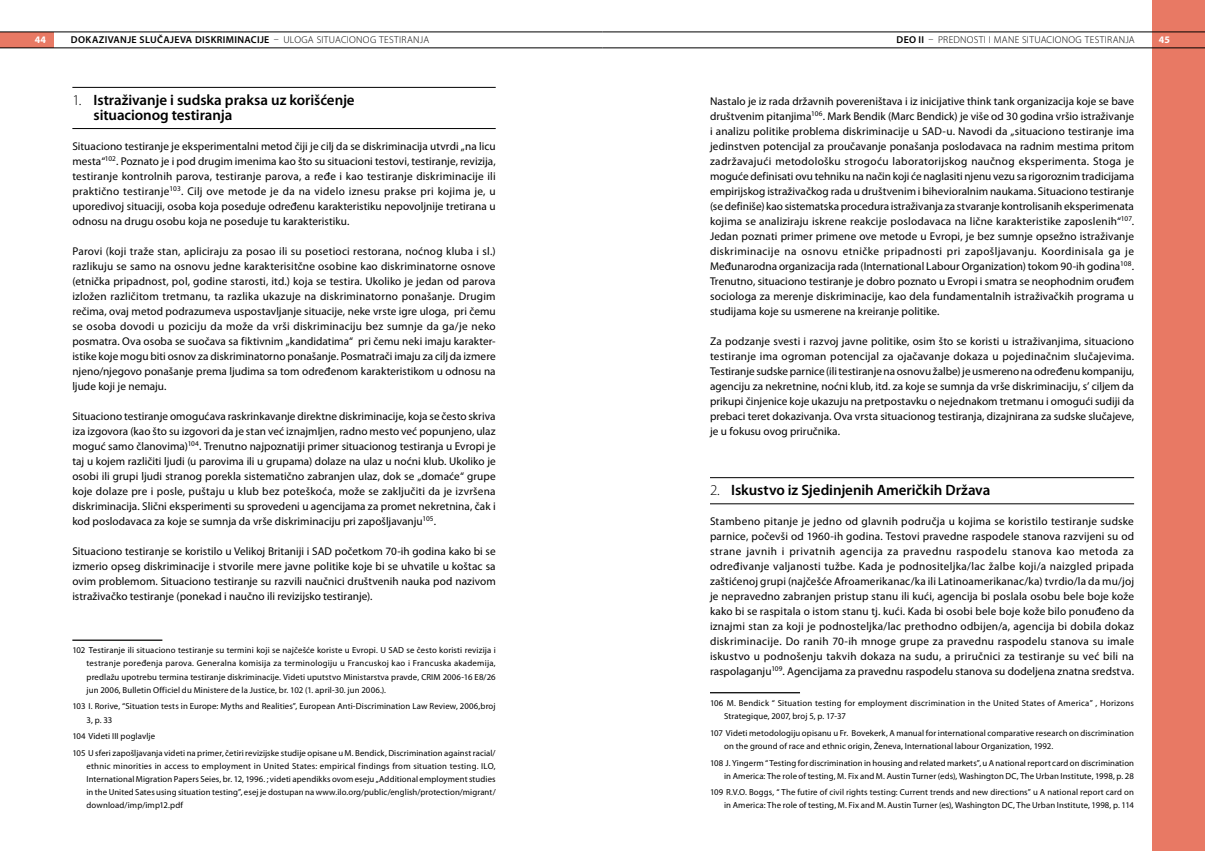
<style>
.page{position:relative;width:1205px;height:851px;background:#fff}
.page>*{position:absolute;margin:0;border:0;box-sizing:border-box;transform-origin:0 0}
.t1{font:600 15px/15px "Myriad Pro";letter-spacing:-.005em;color:#000}
.t2{font:11.25px/15px "Myriad Pro";color:#000;text-align:justify}
.t3{font:600 10px "Myriad Pro";letter-spacing:.035em;color:#000}
.t4{font:300 10px "Myriad Pro";letter-spacing:.03em;color:#000}
.t5{font:700 10px "Myriad Pro";color:#fff}
.t6{font:8.75px/13.1px "Myriad Pro";letter-spacing:.01em;color:#000}
.s1{font-weight:300}
.s2{font-weight:600}
</style>
<div class="page">
<div style="left:1152px;top:0;width:53px;height:850px;background:#e87964"></div>
<div style="left:0;top:32px;width:53px;height:16px;background:#e87964"></div>
<hr style="left:0;top:32px;width:602px;height:1px;background:#000">
<hr style="left:602px;top:32px;width:603px;height:1px;background:#000">
<hr style="left:0;top:48px;width:602px;height:1px;background:#000">
<hr style="left:602px;top:48px;width:603px;height:1px;background:#000">
<hr style="left:72px;top:87px;width:424px;height:1px;background:#000">
<hr style="left:72px;top:128px;width:424px;height:1px;background:#000">
<hr style="left:72px;top:639px;width:90px;height:1px;background:#000">
<hr style="left:710px;top:477px;width:424px;height:1px;background:#000">
<hr style="left:710px;top:503px;width:424px;height:1px;background:#000">
<hr style="left:710px;top:692px;width:90px;height:1px;background:#000">
<p class="t5" style="left:35px;top:33px;width:13px">44</p>
<p class="t3" style="left:71px;top:33px;width:360px">Dokazivanje slučajeva diskriminacije <span class="s1">– ULOGA SITUACIONOG TESTIRANJA</span></p>
<p class="t4" style="left:896px;top:34px;width:240px"><span class="s2">Deo II</span> – PREDNOSTI I MANE SITUACIONOG TESTIRANJA</p>
<p class="t5" style="left:1159px;top:33px;width:13px">45</p>
<h1 class="t1" style="left:94px;top:92px;width:263px;text-indent:-21px"><span class="s1">1.</span> Istraživanje i sudska praksa uz korišćenje situacionog testiranja</h1>
<p class="t2" style="left:72px;top:139px;width:425px">Situaciono testiranje je eksperimentalni metod čiji je cilj da se diskriminacija utvrdi „na licu mesta“<sup>102</sup>. Poznato je i pod drugim imenima kao što su situacioni testovi, testiranje, revizija, testiranje kontrolnih parova, testiranje parova, a ređe i kao testiranje diskriminacije ili praktično testiranje<sup>103</sup>. Cilj ove metode je da na videlo iznesu prakse pri kojima je, u uporedivoj situaciji, osoba koja poseduje određenu karakteristiku nepovoljnije tretirana u odnosu na drugu osobu koja ne poseduje tu karakteristiku.</p>
<p class="t2" style="left:72px;top:244px;width:425px">Parovi (koji traže stan, apliciraju za posao ili su posetioci restorana, noćnog kluba i sl.) razlikuju se samo na osnovu jedne karakterisitčne osobine kao diskriminatorne osnove (etnička pripadnost, pol, godine starosti, itd.) koja se testira. Ukoliko je jedan od parova izložen različitom tretmanu, ta razlika ukazuje na diskriminatorno ponašanje. Drugim rečima, ovaj metod podrazumeva uspostavljanje situacije, neke vrste igre uloga, pri čemu se osoba dovodi u poziciju da može da vrši diskriminaciju bez sumnje da ga/je neko posmatra. Ova osoba se suočava sa fiktivnim „kandidatima“ pri čemu neki imaju karakter&shy;istike koje mogu biti osnov za diskriminatorno ponašanje. Posmatrači imaju za cilj da izmere njeno/njegovo ponašanje prema ljudima sa tom određenom karakteristikom u odnosu na ljude koji je nemaju.</p>
<p class="t2" style="left:72px;top:409px;width:425px">Situaciono testiranje omogućava raskrinkavanje direktne diskriminacije, koja se često skriva iza izgovora (kao što su izgovori da je stan već iznajmljen, radno mesto već popunjeno, ulaz moguć samo članovima)<sup>104</sup>. Trenutno najpoznatiji primer situacionog testiranja u Evropi je taj u kojem različiti ljudi (u parovima ili u grupama) dolaze na ulaz u noćni klub. Ukoliko je osobi ili grupi ljudi stranog porekla sistematično zabranjen ulaz, dok se „domaće“ grupe koje dolaze pre i posle, puštaju u klub bez poteškoća, može se zaključiti da je izvršena diskriminacija. Slični eksperimenti su sprovedeni u agencijama za promet nekretnina, čak i kod poslodavaca za koje se sumnja da vrše diskriminaciju pri zapošljavanju<sup>105</sup>.</p>
<p class="t2" style="left:72px;top:544px;width:425px">Situaciono testiranje se koristilo u Velikoj Britaniji i SAD početkom 70-ih godina kako bi se izmerio opseg diskriminacije i stvorile mere javne politike koje bi se uhvatile u koštac sa ovim problemom. Situaciono testiranje su razvili naučnici društvenih nauka pod nazivom istraživačko testiranje (ponekad i naučno ili revizijsko testiranje).</p>
<p class="t6" style="left:87px;top:643px;width:411px;text-align:justify;text-indent:-14px">102 Testiranje ili situaciono testiranje su termini koji se najčešće koriste u Evropi. U SAD se često koristi revizija i testranje poređenja parova. Generalna komisija za terminologiju u Francuskoj kao i Francuska akademija, predlažu upotrebu termina testiranje diskriminacije. Videti uputstvo Ministarstva pravde, CRIM 2006-16 E8/26 jun 2006, Bulletin Officiel du Ministere de la Justice, br. 102 (1. april-30. jun 2006.).</p>
<p class="t6" style="left:87px;top:699px;width:410px;text-indent:-14px">103 I. Rorive, “Situation tests in Europe: Myths and Realities”, European Anti-Discrimination Law Review, 2006,broj<br>3, p. 33</p>
<p class="t6" style="left:72px;top:727px;width:425px;line-height:16.6px">104 Videti III poglavlje<br>105 U sferi zapošljavanja videti na primer, četiri revizijske studije opisane u M. Bendick, Discrimination against racial/</p>
<p class="t6" style="left:87px;top:759px;width:411px;text-align:justify">ethnic minorities in access to employment in United States: empirical findings from situation testing. ILO, International Migration Papers Seies, br. 12, 1996. ; videti apendikks ovom eseju „Additional employment studies in the United Sates using situation testing”, esej je dostupan na www.ilo.org/public/english/protection/migrant/ download/imp/imp12.pdf</p>
<p class="t2" style="left:710px;top:94px;width:426px">Nastalo je iz rada državnih povereništava i iz inicijative think tank organizacija koje se bave društvenim pitanjima<sup>106</sup>. Mark Bendik (Marc Bendick) je više od 30 godina vršio istraživanje i analizu politike problema diskriminacije u SAD-u. Navodi da „situaciono testiranje ima jedinstven potencijal za proučavanje ponašanja poslodavaca na radnim mestima pritom zadržavajući metodološku strogoću laboratorijskog naučnog eksperimenta. Stoga je moguće definisati ovu tehniku na način koji će naglasiti njenu vezu sa rigoroznim tradicijama empirijskog istraživačkog rada u društvenim i bihevioralnim naukama. Situaciono testiranje (se definiše) kao sistematska procedura istraživanja za stvaranje kontrolisanih eksperimenata kojima se analiziraju iskrene reakcije poslodavaca na lične karakteristike zaposlenih“<sup>107</sup>.<br>Jedan poznati primer primene ove metode u Evropi, je bez sumnje opsežno istraživanje diskriminacije na osnovu etničke pripadnosti pri zapošljavanju. Koordinisala ga je Međunarodna organizacija rada (International Labour Organization) tokom 90-ih godina<sup>108</sup>.<br>Trenutno, situaciono testiranje je dobro poznato u Evropi i smatra se neophodnim oruđem sociologa za merenje diskriminacije, kao dela fundamentalnih istraživačkih programa u studijama koje su usmerene na kreiranje politike.</p>
<p class="t2" style="left:710px;top:334px;width:426px">Za podzanje svesti i razvoj javne politike, osim što se koristi u istraživanjima, situaciono testiranje ima ogroman potencijal za ojačavanje dokaza u pojedinačnim slučajevima.<br>Testiranje sudske parnice (ili testiranje na osnovu žalbe) je usmereno na određenu kompaniju, agenciju za nekretnine, noćni klub, itd. za koje se sumnja da vrše diskriminaciju, s’ ciljem da prikupi činjenice koje ukazuju na pretpostavku o nejednakom tretmanu i omogući sudiji da prebaci teret dokazivanja. Ova vrsta situacionog testiranja, dizajnirana za sudske slučajeve, je u fokusu ovog priručnika.</p>
<h1 class="t1" style="left:710px;top:482px;width:282px"><span class="s1">2.</span> Iskustvo iz Sjedinjenih Američkih Država</h1>
<p class="t2" style="left:710px;top:514px;width:426px">Stambeno pitanje je jedno od glavnih područja u kojima se koristilo testiranje sudske parnice, počevši od 1960-ih godina. Testovi pravedne raspodele stanova razvijeni su od strane javnih i privatnih agencija za pravednu raspodelu stanova kao metoda za određivanje valjanosti tužbe. Kada je podnositeljka/lac žalbe koji/a naizgled pripada zaštićenoj grupi (najčešće Afroamerikanac/ka ili Latinoamerikanac/ka) tvrdio/la da mu/joj je nepravedno zabranjen pristup stanu ili kući, agencija bi poslala osobu bele boje kože kako bi se raspitala o istom stanu tj. kući. Kada bi osobi bele boje kože bilo ponuđeno da iznajmi stan za koji je podnosteljka/lac prethodno odbijen/a, agencija bi dobila dokaz diskriminacije. Do ranih 70-ih mnoge grupe za pravednu raspodelu stanova su imale iskustvo u podnošenju takvih dokaza na sudu, a priručnici za testiranje su već bili na raspolaganju<sup>109</sup>. Agencijama za pravednu raspodelu stanova su dodeljena znatna sredstva.</p>
<p class="t6" style="left:724px;top:696px;width:411px;text-indent:-14px">106 M. Bendick “ Situation testing for employment discrimination in the United States of America” , Horizons<br>Strategique, 2007, broj 5, p. 17-37</p>
<p class="t6" style="left:724px;top:726px;width:411px;text-indent:-14px">107 Videti metodologiju opisanu u Fr. Bovekerk, A manual for international comparative research on discrimination on the ground of race and ethnic origin, Ženeva, International labour Organization, 1992.</p>
<p class="t6" style="left:710px;top:755px;width:426px;text-align:right">108 J. Yingerm “ Testing for discrimination in housing and related markets”, u A national report card on discrimination in America: The role of testing, M. Fix and M. Austin Turner (eds), Washington DC, The Urban Institute, 1998, p. 28</p>
<p class="t6" style="left:710px;top:785px;width:425px;text-align:right">109 R.V.O. Boggs, “ The futire of civil rights testing: Current trends and new directions” u A national report card on in America: The role of testing, M. Fix and M. Austin Turner (es), Washington DC, The Urban Institute, 1998, p. 114</p>
</div>
